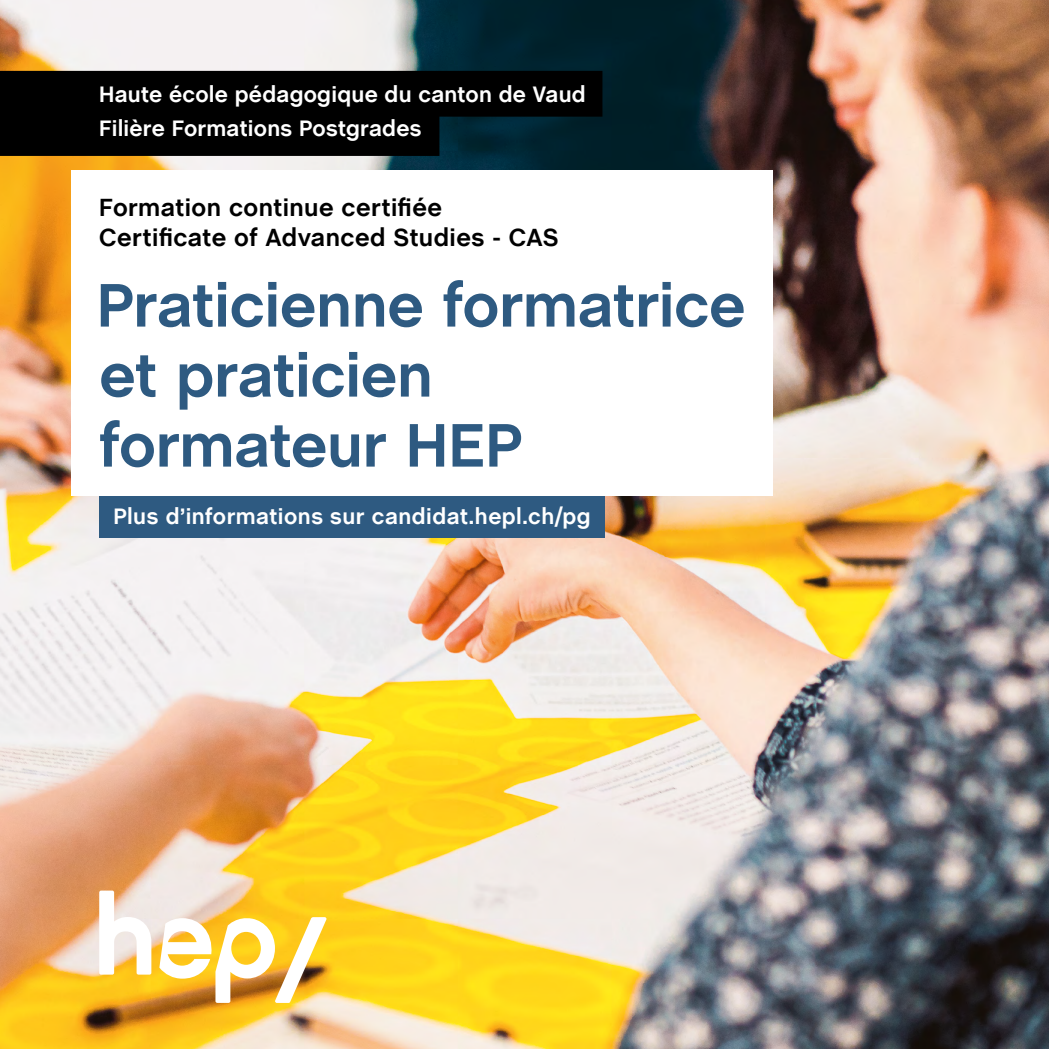
<style>
.page{position:relative;width:1049px;height:1049px;background:#fff}
.page>*{position:absolute;margin:0;border:0;box-sizing:border-box;transform-origin:0 0}
.t1{font:700 62.5px/70px "Chalet Book TT";letter-spacing:-.005em;color:#2e5a81}
.t2{font:700 25px/30px "Chalet Book TT";letter-spacing:.015em;color:#000}
.t3{font:700 22.5px/33.8px "Chalet Book TT";letter-spacing:.01em;color:#fff}
</style>
<div class="page">
<img style="left:0;top:0;width:1049px;height:1049px">
<svg style="left:99px;top:890px;width:52px;height:84px"></svg>
<svg style="left:159px;top:916px;width:167px;height:87px"></svg>
<div style="left:99px;top:495px;width:506px;height:43px;background:#2e5a81"></div>
<div style="left:71px;top:170px;width:701px;height:325px;background:#fff"></div>
<svg style="left:0;top:71px;width:602px;height:85px;background:#000406"></svg>
<p class="t3" style="left:99px;top:78px;width:488px">Haute école pédagogique du canton de Vaud<br>Filière Formations Postgrades</p>
<p class="t2" style="left:99px;top:192px;width:461px">Formation continue certifiée<br>Certificate of Advanced Studies - CAS</p>
<h1 class="t1" style="left:97px;top:270px;width:650px">Praticienne formatrice et praticien<br>formateur HEP</h1>
<p class="t3" style="left:113px;top:500px;width:479px">Plus d’informations sur candidat.hepl.ch/pg</p>
</div>
